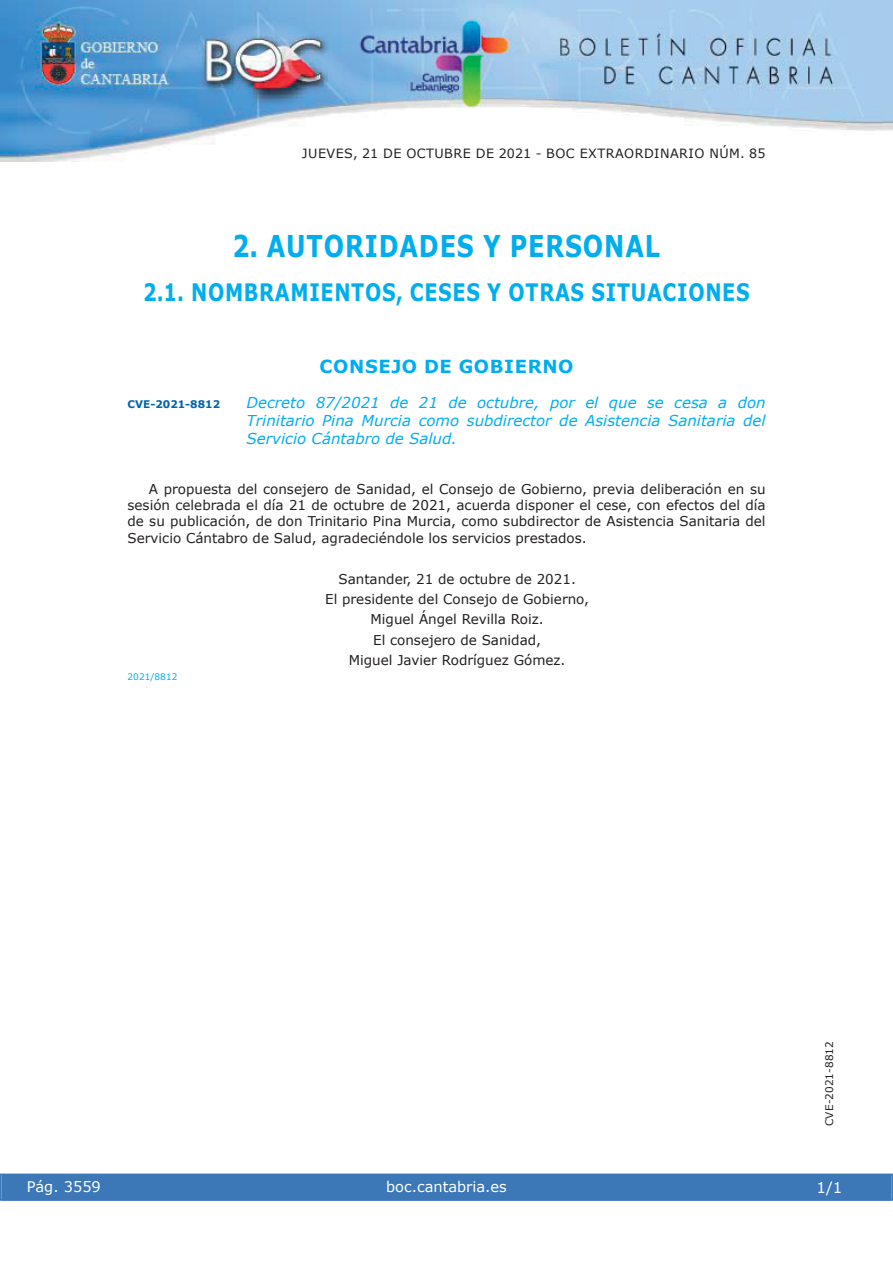
<style>
.page{position:relative;width:893px;height:1263px;background:#fff}
.page>*{position:absolute;margin:0;border:0;box-sizing:border-box;transform-origin:0 0}
.t1{font:700 30px "Verdana";letter-spacing:.035em;color:#00aeef;scale:.8 1}
.t2{font:700 24px "Verdana";letter-spacing:.035em;color:#00aeef;scale:.8 1}
.t3{font:700 18px "Verdana";letter-spacing:.035em;color:#00aeef}
.t4{font:italic 15px/18px "Verdana";color:#00aeef;text-align:justify}
.t5{font:15px "Verdana";color:#fff}
.t6{font:14.55px "Verdana";color:#fff}
.t7{font:13.5px/20.4px "Verdana";color:#231f20;text-align:justify}
.t8{font:12.75px "Verdana";letter-spacing:.035em;color:#231f20}
.t9{font:10.5px "Verdana";color:#231f20}
.t10{font:700 10.5px "Verdana";color:#0064aa}
.t11{font:9px "Verdana";color:#00aeef}
</style>
<div class="page">
<img style="left:0;top:0;width:893px;height:161px">
<div style="left:1px;top:1174px;width:890px;height:27px;background:#3c78b7"></div>
<div style="left:0;top:1174px;width:893px;height:27px;border:1px solid #3c78b7"></div>
<p class="t8" style="left:302px;top:145px;width:465px">JUEVES, 21 DE OCTUBRE DE 2021 - BOC EXTRAORDINARIO NÚM. 85</p>
<h1 class="t1" style="left:232px;top:227px;width:536px">2. AUTORIDADES Y PERSONAL</h1>
<h2 class="t2" style="left:143px;top:277px;width:760px">2.1. NOMBRAMIENTOS, CESES Y OTRAS SITUACIONES</h2>
<h3 class="t3" style="left:319px;top:355px;width:255px">CONSEJO DE GOBIERNO</h3>
<p class="t10" style="left:128px;top:397px;width:94px">CVE-2021-8812</p>
<p class="t4" style="left:247px;top:393px;width:520px">Decreto 87/2021 de 21 de octubre, por el que se cesa a don Trinitario Pina Murcia como subdirector de Asistencia Sanitaria del Servicio Cántabro de Salud.</p>
<p class="t7" style="left:128px;top:481px;width:639px;line-height:16.2px;text-indent:21px">A propuesta del consejero de Sanidad, el Consejo de Gobierno, previa deliberación en su sesión celebrada el día 21 de octubre de 2021, acuerda disponer el cese, con efectos del día de su publicación, de don Trinitario Pina Murcia, como subdirector de Asistencia Sanitaria del Servicio Cántabro de Salud, agradeciéndole los servicios prestados.</p>
<p class="t7" style="left:325px;top:568px;width:266px;text-align:center">Santander, 21 de octubre de 2021.<br>El presidente del Consejo de Gobierno,<br>Miguel Ángel Revilla Roiz.<br>El consejero de Sanidad,<br>Miguel Javier Rodríguez Gómez.</p>
<p class="t11" style="left:128px;top:671px;width:51px">2021/8812</p>
<p class="t6" style="left:27px;top:1177px;width:76px">Pág. 3559</p>
<p class="t6" style="left:386px;top:1178px;width:122px">boc.cantabria.es</p>
<p class="t9" style="left:823px;top:1126px;width:87px;rotate:-90deg">CVE-2021-8812</p>
<p class="t5" style="left:816px;top:1178px;width:27px">1/1</p>
</div>
